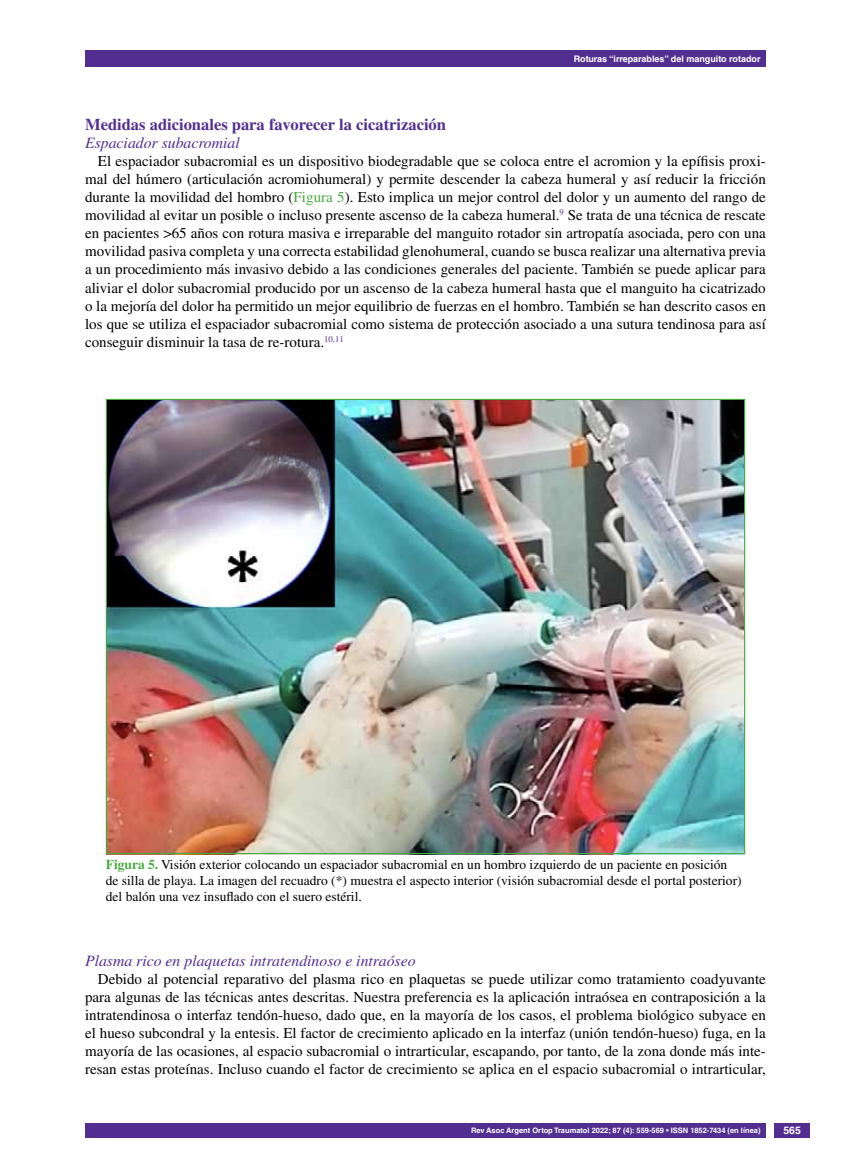
<style>
.page{position:relative;width:851px;height:1170px;background:#fff}
.page>*{position:absolute;margin:0;border:0;box-sizing:border-box;transform-origin:0 0}
.t1{font:700 16.5px "Times LT Std";color:#522e91}
.t2{font:italic 15.75px "Times LT Std";color:#522e91}
.t3{font:15px/18px "Times LT Std";color:#000;text-align:justify}
.t4{font:13.5px/16.2px "Times LT Std";color:#000}
.t5{font:700 10.5px "Helvetica LT Std";color:#fff}
.t6{font:700 9px "Helvetica LT Std";color:#fff}
.t7{font:700 7.5px "Helvetica LT Std";color:#fff}
.s1{color:#49a942}
.s2{font-weight:700;color:#49a942}
</style>
<div class="page">
<div style="left:85px;top:50px;width:680px;height:17px;background:#522e91"></div>
<div style="left:85px;top:1123px;width:680px;height:14px;background:#522e91"></div>
<div style="left:774px;top:1123px;width:35px;height:14px;background:#522e91"></div>
<img style="left:108px;top:401px;width:635px;height:451px">
<p class="t6" style="left:573px;top:53px;width:188px">Roturas “irreparables” del manguito rotador</p>
<p class="t1" style="left:85px;top:115px;width:362px">Medidas adicionales para favorecer la cicatrización</p>
<p class="t2" style="left:85px;top:134px;width:156px">Espaciador subacromial</p>
<p class="t3" style="left:85px;top:152px;width:682px;text-indent:13px">El espaciador subacromial es un dispositivo biodegradable que se coloca entre el acromion y la epífisis proxi&shy;mal del húmero (articulación acromiohumeral) y permite descender la cabeza humeral y así reducir la fricción durante la movilidad del hombro (<span class="s1">Figura 5</span>). Esto implica un mejor control del dolor y un aumento del rango de movilidad al evitar un posible o incluso presente ascenso de la cabeza humeral.<sup>9</sup> Se trata de una técnica de rescate en pacientes &gt;65 años con rotura masiva e irreparable del manguito rotador sin artropatía asociada, pero con una movilidad pasiva completa y una correcta estabilidad glenohumeral, cuando se busca realizar una alternativa previa a un procedimiento más invasivo debido a las condiciones generales del paciente. También se puede aplicar para aliviar el dolor subacromial producido por un ascenso de la cabeza humeral hasta que el manguito ha cicatrizado o la mejoría del dolor ha permitido un mejor equilibrio de fuerzas en el hombro. También se han descrito casos en los que se utiliza el espaciador subacromial como sistema de protección asociado a una sutura tendinosa para así conseguir disminuir la tasa de re-rotura.<sup>10,11</sup></p>
<p class="t4" style="left:106px;top:855px;width:637px"><span class="s2">Figura 5.</span> Visión exterior colocando un espaciador subacromial en un hombro izquierdo de un paciente en posición de silla de playa. La imagen del recuadro (*) muestra el aspecto interior (visión subacromial desde el portal posterior) del balón una vez insuflado con el suero estéril.</p>
<p class="t2" style="left:85px;top:952px;width:332px">Plasma rico en plaquetas intratendinoso e intraóseo</p>
<p class="t3" style="left:85px;top:970px;width:682px;text-indent:13px">Debido al potencial reparativo del plasma rico en plaquetas se puede utilizar como tratamiento coadyuvante para algunas de las técnicas antes descritas. Nuestra preferencia es la aplicación intraósea en contraposición a la intratendinosa o interfaz tendón-hueso, dado que, en la mayoría de los casos, el problema biológico subyace en el hueso subcondral y la entesis. El factor de crecimiento aplicado en la interfaz (unión tendón-hueso) fuga, en la mayoría de las ocasiones, al espacio subacromial o intrarticular, escapando, por tanto, de la zona donde más inte&shy;resan estas proteínas. Incluso cuando el factor de crecimiento se aplica en el espacio subacromial o intrarticular,</p>
<p class="t7" style="left:471px;top:1125px;width:291px">Rev Asoc Argent Ortop Traumatol 2022; 87 (4): 559-569 • ISSN 1852-7434 (en línea)</p>
<p class="t5" style="left:783px;top:1124px;width:19px">565</p>
</div>
